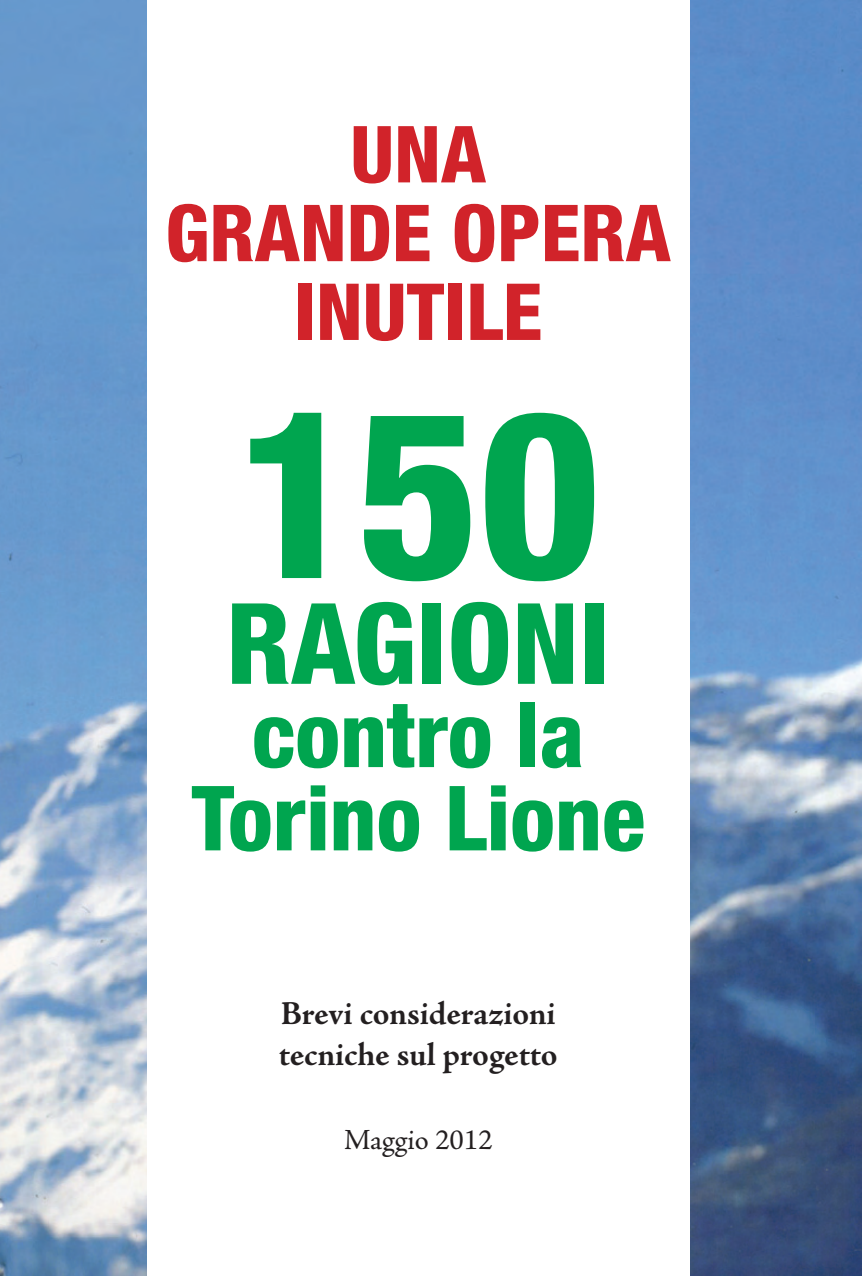
<style>
.page{position:relative;width:862px;height:1276px;background:#fff}
.page>*{position:absolute;margin:0;border:0;box-sizing:border-box;transform-origin:0 0}
.t1{font:800 condensed 233.33px "Helvetica Neue";color:#00a54f}
.t2{font:800 condensed 112.5px "Helvetica Neue";color:#00a54f}
.t3{font:800 condensed 90px "Helvetica Neue";color:#00a54f}
.t4{font:800 condensed 78.75px "Helvetica Neue";color:#d1232a}
.t5{font:700 33.75px "Adobe Jenson Pro";letter-spacing:-.005em;color:#231f20}
.t6{font:29.25px "Adobe Jenson Pro";color:#231f20}
</style>
<div class="page">
<img style="left:0;top:0;width:147px;height:1276px">
<img style="left:690px;top:0;width:171px;height:1276px">
<p class="t4" style="left:350px;top:106px;width:137px">UNA</p>
<p class="t4" style="left:165px;top:184px;width:506px">GRANDE OPERA</p>
<p class="t4" style="left:294px;top:263px;width:249px">INUTILE</p>
<p class="t1" style="left:236px;top:350px;width:366px">150</p>
<p class="t2" style="left:226px;top:574px;width:385px">RAGIONI</p>
<p class="t3" style="left:252px;top:679px;width:334px">contro la</p>
<p class="t3" style="left:191px;top:762px;width:455px">Torino Lione</p>
<p class="t5" style="left:281px;top:994px;width:276px">Brevi considerazioni</p>
<p class="t5" style="left:279px;top:1035px;width:280px">tecniche sul progetto</p>
<p class="t6" style="left:344px;top:1123px;width:150px">Maggio 2012</p>
</div>
